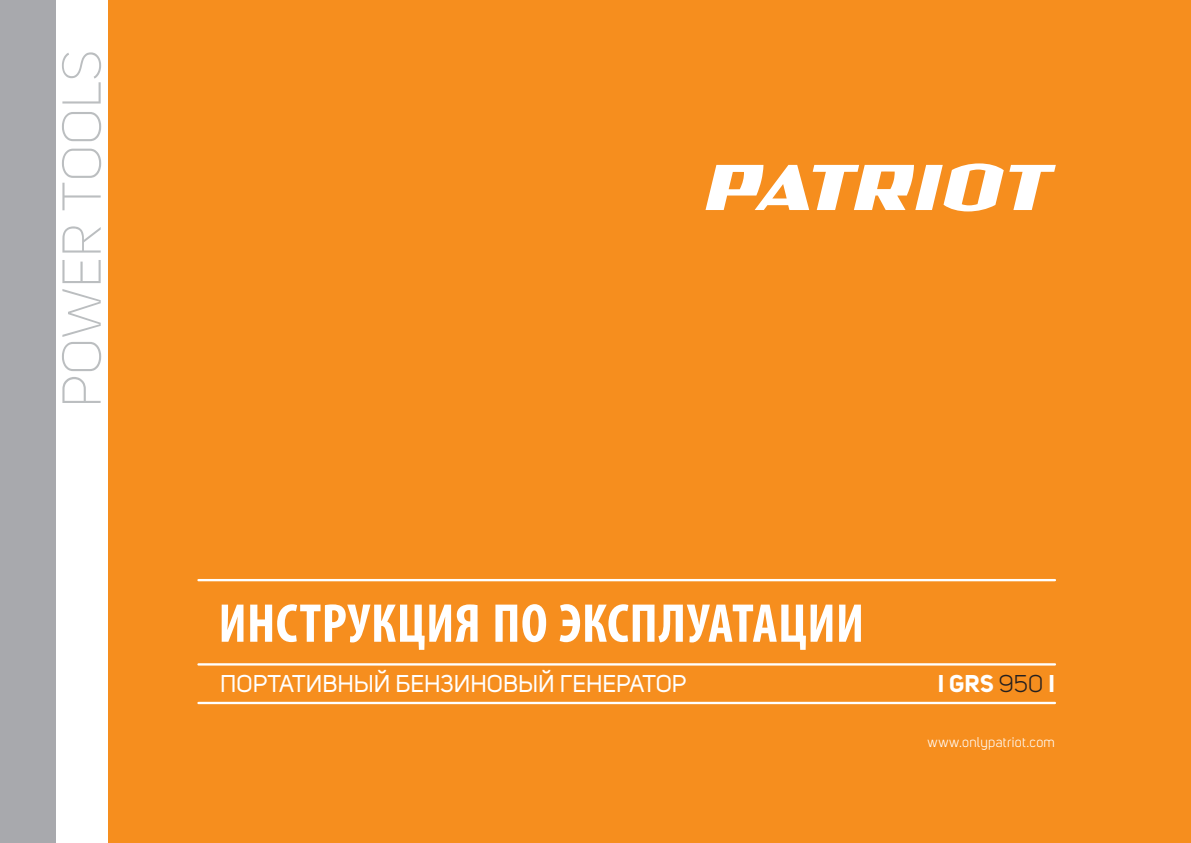
<style>
.page{position:relative;width:1191px;height:843px;background:#fff}
.page>*{position:absolute;margin:0;border:0;box-sizing:border-box;transform-origin:0 0}
.t1{font:300 54px "Uni Sans";color:#bbbec0}
.t2{font:24px "Uni Sans";color:#fff}
.t3{font:700 24px "Uni Sans";color:#fff}
.t4{font:14px "Uni Sans";letter-spacing:.02em;color:#fff}
.s1{font-weight:400;color:#231f20}
</style>
<div class="page">
<div style="left:0;top:0;width:1191px;height:842px;background:#f68e1e"></div>
<div style="left:0;top:0;width:57px;height:842px;background:#a8a9ad"></div>
<div style="left:57px;top:0;width:51px;height:842px;background:#fff"></div>
<svg style="left:1009px;top:165px;width:46px;height:45px"></svg>
<svg style="left:705px;top:163px;width:298px;height:48px"></svg>
<svg style="left:222px;top:604px;width:21px;height:37px"></svg>
<svg style="left:250px;top:604px;width:227px;height:45px"></svg>
<svg style="left:495px;top:604px;width:51px;height:38px"></svg>
<svg style="left:559px;top:604px;width:273px;height:45px"></svg>
<svg style="left:839px;top:604px;width:22px;height:37px"></svg>
<hr style="left:198px;top:579px;width:857px;height:2px;background:#fff">
<hr style="left:198px;top:663px;width:857px;height:2px;background:#fff">
<hr style="left:198px;top:701px;width:857px;height:3px;background:#fff">
<h1 class="t1" style="left:51px;top:407px;width:359px;rotate:-90deg">POWER TOOLS</h1>
<p class="t2" style="left:220px;top:669px;width:468px">ПОРТАТИВНЫЙ БЕНЗИНОВЫЙ ГЕНЕРАТОР</p>
<p class="t3" style="left:937px;top:669px;width:119px">I GRS <span class="s1">950</span> I</p>
<p class="t4" style="left:927px;top:733px;width:129px">www.onlypatriot.com</p>
</div>
